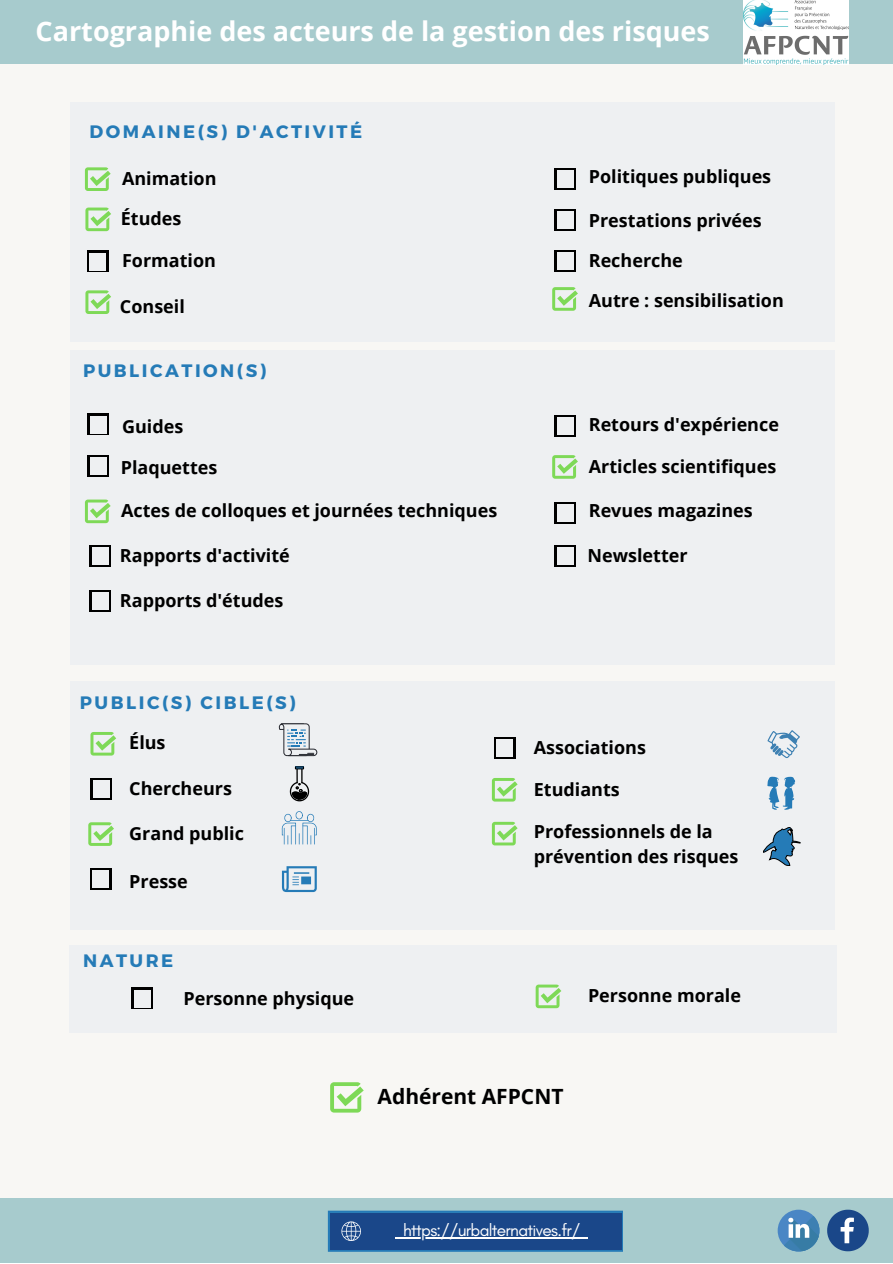
<style>
.page{position:relative;width:893px;height:1264px;background:#fff}
.page>*{position:absolute;margin:0;border:0;box-sizing:border-box;transform-origin:0 0}
.t1{font:700 27px "Open Sans";color:#fff}
.t2{font:700 21px "Open Sans";color:#000}
.t3{font:700 18px/24.8px "Open Sans";color:#000}
.t4{font:700 18px "Montserrat";letter-spacing:.14em;color:#257bb7}
.t5{font:17.25px "Glacial Indifference";letter-spacing:-.04em;color:#fff}
</style>
<div class="page">
<div style="left:0;top:0;width:892px;height:1262px;background:#f8f7f4"></div>
<div style="left:70px;top:350px;width:764px;height:315px;background:#eef0f2"></div>
<div style="left:70px;top:681px;width:764px;height:249px;background:#eef0f2"></div>
<svg style="left:282px;top:811px;width:35px;height:33px"></svg>
<svg style="left:282px;top:866px;width:35px;height:26px"></svg>
<svg style="left:279px;top:723px;width:38px;height:33px"></svg>
<div style="left:296px;top:767px;width:6px;height:16px;border:1px solid #000"></div>
<svg style="left:295px;top:766px;width:9px;height:3px"></svg>
<svg style="left:289px;top:781px;width:20px;height:20px"></svg>
<svg style="left:767px;top:730px;width:33px;height:28px"></svg>
<div style="left:70px;top:102px;width:764px;height:239px;background:#eef0f2"></div>
<svg style="left:767px;top:776px;width:28px;height:34px"></svg>
<svg style="left:763px;top:827px;width:37px;height:38px"></svg>
<div style="left:0;top:1197px;width:892px;height:65px;background:#a7cbcd"></div>
<div style="left:70px;top:944px;width:767px;height:88px;background:#eef0f2"></div>
<svg style="left:535px;top:984px;width:26px;height:24px"></svg>
<svg style="left:132px;top:987px;width:21px;height:22px"></svg>
<div style="left:134px;top:989px;width:17px;height:18px;background:#eef0f2"></div>
<svg style="left:85px;top:290px;width:26px;height:24px"></svg>
<svg style="left:492px;top:821px;width:25px;height:24px"></svg>
<svg style="left:90px;top:778px;width:21px;height:21px"></svg>
<div style="left:93px;top:780px;width:17px;height:17px;background:#eef0f2"></div>
<div style="left:554px;top:168px;width:21px;height:22px;background:linear-gradient(to bottom,#000,#000)"></div>
<div style="left:557px;top:170px;width:16px;height:18px;background:#eef0f2"></div>
<svg style="left:827px;top:1209px;width:41px;height:42px"></svg>
<svg style="left:494px;top:737px;width:21px;height:22px"></svg>
<div style="left:496px;top:739px;width:17px;height:17px;background:#eef0f2"></div>
<svg style="left:554px;top:502px;width:21px;height:21px"></svg>
<div style="left:557px;top:504px;width:16px;height:17px;background:#eef0f2"></div>
<div style="left:554px;top:415px;width:21px;height:22px;background:linear-gradient(to bottom,#000,#000)"></div>
<div style="left:557px;top:417px;width:16px;height:17px;background:#eef0f2"></div>
<div style="left:90px;top:868px;width:21px;height:22px;background:#000"></div>
<div style="left:92px;top:870px;width:17px;height:18px;background:#eef0f2"></div>
<div style="left:89px;top:545px;width:21px;height:22px;background:linear-gradient(to bottom,#000,#000)"></div>
<div style="left:92px;top:547px;width:17px;height:17px;background:#eef0f2"></div>
<div style="left:89px;top:590px;width:21px;height:22px;background:#000"></div>
<div style="left:92px;top:592px;width:17px;height:18px;background:#eef0f2"></div>
<svg style="left:328px;top:1210px;width:295px;height:41px;background:#265593"></svg>
<div style="left:0;top:0;width:892px;height:64px;background:#a7cbcd"></div>
<img style="left:743px;top:0;width:105px;height:64px">
<svg style="left:85px;top:207px;width:26px;height:24px"></svg>
<svg style="left:85px;top:167px;width:26px;height:24px"></svg>
<svg style="left:88px;top:413px;width:21px;height:22px"></svg>
<div style="left:90px;top:416px;width:17px;height:17px;background:#eef0f2"></div>
<div style="left:88px;top:455px;width:21px;height:22px;background:#000"></div>
<div style="left:90px;top:457px;width:17px;height:18px;background:#eef0f2"></div>
<div style="left:554px;top:545px;width:21px;height:22px;background:linear-gradient(to bottom,#000,#000)"></div>
<div style="left:557px;top:547px;width:16px;height:17px;background:#eef0f2"></div>
<svg style="left:777px;top:1209px;width:42px;height:42px"></svg>
<svg style="left:783px;top:1215px;width:37px;height:37px"></svg>
<svg style="left:554px;top:209px;width:21px;height:21px"></svg>
<div style="left:557px;top:211px;width:16px;height:17px;background:#eef0f2"></div>
<svg style="left:554px;top:250px;width:21px;height:21px"></svg>
<div style="left:557px;top:252px;width:16px;height:17px;background:#eef0f2"></div>
<svg style="left:87px;top:250px;width:21px;height:22px"></svg>
<div style="left:90px;top:253px;width:16px;height:17px;background:#eef0f2"></div>
<svg style="left:90px;top:732px;width:26px;height:23px"></svg>
<svg style="left:492px;top:778px;width:25px;height:23px"></svg>
<svg style="left:88px;top:822px;width:26px;height:23px"></svg>
<svg style="left:552px;top:287px;width:26px;height:24px"></svg>
<svg style="left:85px;top:499px;width:26px;height:24px"></svg>
<svg style="left:552px;top:455px;width:26px;height:24px"></svg>
<svg style="left:330px;top:1082px;width:34px;height:30px"></svg>
<h1 class="t1" style="left:36px;top:12px;width:676px">Cartographie des acteurs de la gestion des risques</h1>
<p class="t4" style="left:90px;top:120px;width:274px">DOMAINE(S) D'ACTIVITÉ</p>
<p class="t3" style="left:122px;top:165px;width:96px">Animation</p>
<p class="t3" style="left:121px;top:206px;width:62px">Études</p>
<p class="t3" style="left:122px;top:247px;width:95px">Formation</p>
<p class="t3" style="left:120px;top:294px;width:66px">Conseil</p>
<p class="t4" style="left:83px;top:359px;width:185px">PUBLICATION(S)</p>
<p class="t3" style="left:122px;top:413px;width:63px">Guides</p>
<p class="t3" style="left:121px;top:454px;width:98px">Plaquettes</p>
<p class="t3" style="left:121px;top:497px;width:377px">Actes de colloques et journées techniques</p>
<p class="t3" style="left:588px;top:163px;width:184px">Politiques publiques</p>
<p class="t3" style="left:588px;top:207px;width:174px">Prestations privées</p>
<p class="t3" style="left:588px;top:247px;width:95px">Recherche</p>
<p class="t3" style="left:588px;top:287px;width:196px">Autre : sensibilisation</p>
<p class="t3" style="left:588px;top:411px;width:192px">Retours d'expérience</p>
<p class="t3" style="left:588px;top:453px;width:189px">Articles scientifiques</p>
<p class="t3" style="left:588px;top:497px;width:165px">Revues magazines</p>
<p class="t3" style="left:120px;top:542px;width:171px">Rapports d'activité</p>
<p class="t3" style="left:587px;top:542px;width:102px">Newsletter</p>
<p class="t3" style="left:120px;top:587px;width:165px">Rapports d'études</p>
<p class="t4" style="left:80px;top:690px;width:217px">PUBLIC(S) CIBLE(S)</p>
<p class="t3" style="left:129px;top:730px;width:38px">Élus</p>
<p class="t3" style="left:129px;top:775px;width:104px">Chercheurs</p>
<p class="t3" style="left:129px;top:821px;width:116px">Grand public</p>
<p class="t3" style="left:129px;top:868px;width:60px">Presse</p>
<p class="t4" style="left:83px;top:948px;width:92px">NATURE</p>
<p class="t3" style="left:533px;top:734px;width:114px">Associations</p>
<p class="t3" style="left:533px;top:776px;width:87px">Etudiants</p>
<p class="t3" style="left:533px;top:819px;width:206px">Professionnels de la prévention des risques</p>
<p class="t3" style="left:183px;top:985px;width:172px">Personne physique</p>
<p class="t3" style="left:588px;top:982px;width:154px">Personne morale</p>
<p class="t2" style="left:377px;top:1081px;width:187px">Adhérent AFPCNT</p>
<p class="t5" style="left:403px;top:1219px;width:179px">https://urbalternatives.fr/</p>
</div>
